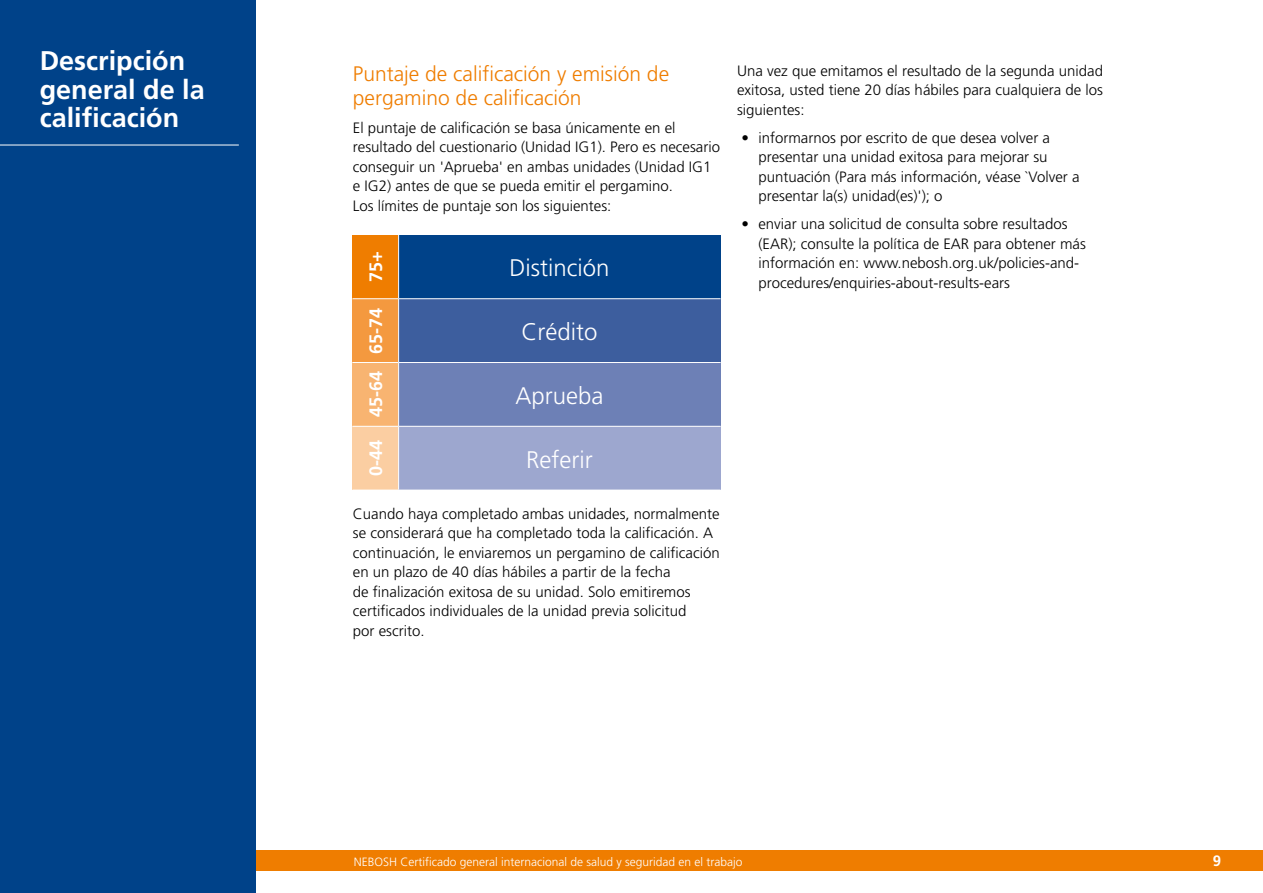
<style>
.page{position:relative;width:1263px;height:893px;background:#fff}
.page>*{position:absolute;margin:0;border:0;box-sizing:border-box;transform-origin:0 0}
.t1{font:700 27px/28.5px "Frutiger LT Std";color:#fff}
.t2{font:300 24px "Frutiger";color:#fff}
.t3{font:300 21px/24px "Frutiger";color:#ef7d00}
.t4{font:700 18px "Frutiger LT Std";color:#fff}
.t5{font:300 15px/19.5px "Frutiger";color:#000}
.t6{font:700 15px "Frutiger LT Std";color:#fff}
.t7{font:300 12px "Frutiger";color:#fff}
</style>
<div class="page">
<div style="left:256px;top:850px;width:1007px;height:21px;background:#ef7d00"></div>
<div style="left:0;top:0;width:256px;height:893px;background:#004289"></div>
<hr style="left:0;top:145px;width:239px;height:1px;background:#fff">
<div style="left:352px;top:235px;width:47px;height:64px;background:#ef7d00"></div>
<div style="left:399px;top:235px;width:322px;height:64px;background:#004289"></div>
<div style="left:352px;top:299px;width:47px;height:63px;background:#f4993f"></div>
<div style="left:399px;top:299px;width:322px;height:63px;background:#3d5e9e"></div>
<div style="left:352px;top:362px;width:47px;height:64px;background:#f8b471"></div>
<div style="left:399px;top:362px;width:322px;height:64px;background:#6d80b6"></div>
<div style="left:352px;top:426px;width:47px;height:64px;background:#fbcea2"></div>
<div style="left:399px;top:426px;width:322px;height:64px;background:#9da7cf"></div>
<hr style="left:352px;top:298px;width:46px;height:1px;background:#fff">
<hr style="left:399px;top:298px;width:322px;height:1px;background:#fff">
<hr style="left:352px;top:362px;width:46px;height:1px;background:#fff">
<hr style="left:399px;top:362px;width:322px;height:1px;background:#fff">
<hr style="left:352px;top:426px;width:46px;height:1px;background:#fff">
<hr style="left:399px;top:426px;width:322px;height:1px;background:#fff">
<hr style="left:398px;top:235px;width:1px;height:64px;background:#fff">
<hr style="left:398px;top:299px;width:1px;height:63px;background:#fff">
<hr style="left:398px;top:362px;width:1px;height:64px;background:#fff">
<hr style="left:398px;top:426px;width:1px;height:64px;background:#fff">
<h1 class="t1" style="left:40px;top:47px;width:167px">Descripción general de la calificación</h1>
<h3 class="t3" style="left:353px;top:61px;width:318px">Puntaje de calificación y emisión de pergamino de calificación</h3>
<p class="t5" style="left:353px;top:118px;width:369px">El puntaje de calificación se basa únicamente en el resultado del cuestionario (Unidad IG1). Pero es necesario conseguir un 'Aprueba' en ambas unidades (Unidad IG1 e IG2) antes de que se pueda emitir el pergamino.<br>Los límites de puntaje son los siguientes:</p>
<p class="t4" style="left:365px;top:282px;width:32px;rotate:-90deg">75+</p>
<h2 class="t2" style="left:510px;top:255px;width:102px">Distinción</h2>
<p class="t4" style="left:365px;top:354px;width:48px;rotate:-90deg">65-74</p>
<h2 class="t2" style="left:522px;top:318px;width:78px">Crédito</h2>
<p class="t4" style="left:365px;top:417px;width:48px;rotate:-90deg">45-64</p>
<h2 class="t2" style="left:516px;top:382px;width:90px">Aprueba</h2>
<p class="t4" style="left:365px;top:476px;width:38px;rotate:-90deg">0-44</p>
<h2 class="t2" style="left:526px;top:446px;width:68px">Referir</h2>
<p class="t5" style="left:353px;top:504px;width:368px">Cuando haya completado ambas unidades, normalmente se considerará que ha completado toda la calificación. A continuación, le enviaremos un pergamino de calificación en un plazo de 40 días hábiles a partir de la fecha<br>de finalización exitosa de su unidad. Solo emitiremos certificados individuales de la unidad previa solicitud<br>por escrito.</p>
<p class="t5" style="left:737px;top:61px;width:367px;text-align:justify">Una vez que emitamos el resultado de la segunda unidad exitosa, usted tiene 20 días hábiles para cualquiera de los siguientes:</p>
<p class="t5" style="left:758px;top:128px;width:323px;text-indent:-17px">• informarnos por escrito de que desea volver a presentar una unidad exitosa para mejorar su puntuación (Para más información, véase `Volver a presentar la(s) unidad(es)'); o</p>
<p class="t5" style="left:758px;top:214px;width:329px;text-indent:-17px">• enviar una solicitud de consulta sobre resultados (EAR); consulte la política de EAR para obtener más información en: www.nebosh.org.uk/policies-and&shy;procedures/enquiries-about-results-ears</p>
<p class="t7" style="left:354px;top:855px;width:390px">NEBOSH Certificado general internacional de salud y seguridad en el trabajo</p>
<p class="t6" style="left:1213px;top:852px;width:10px">9</p>
</div>
